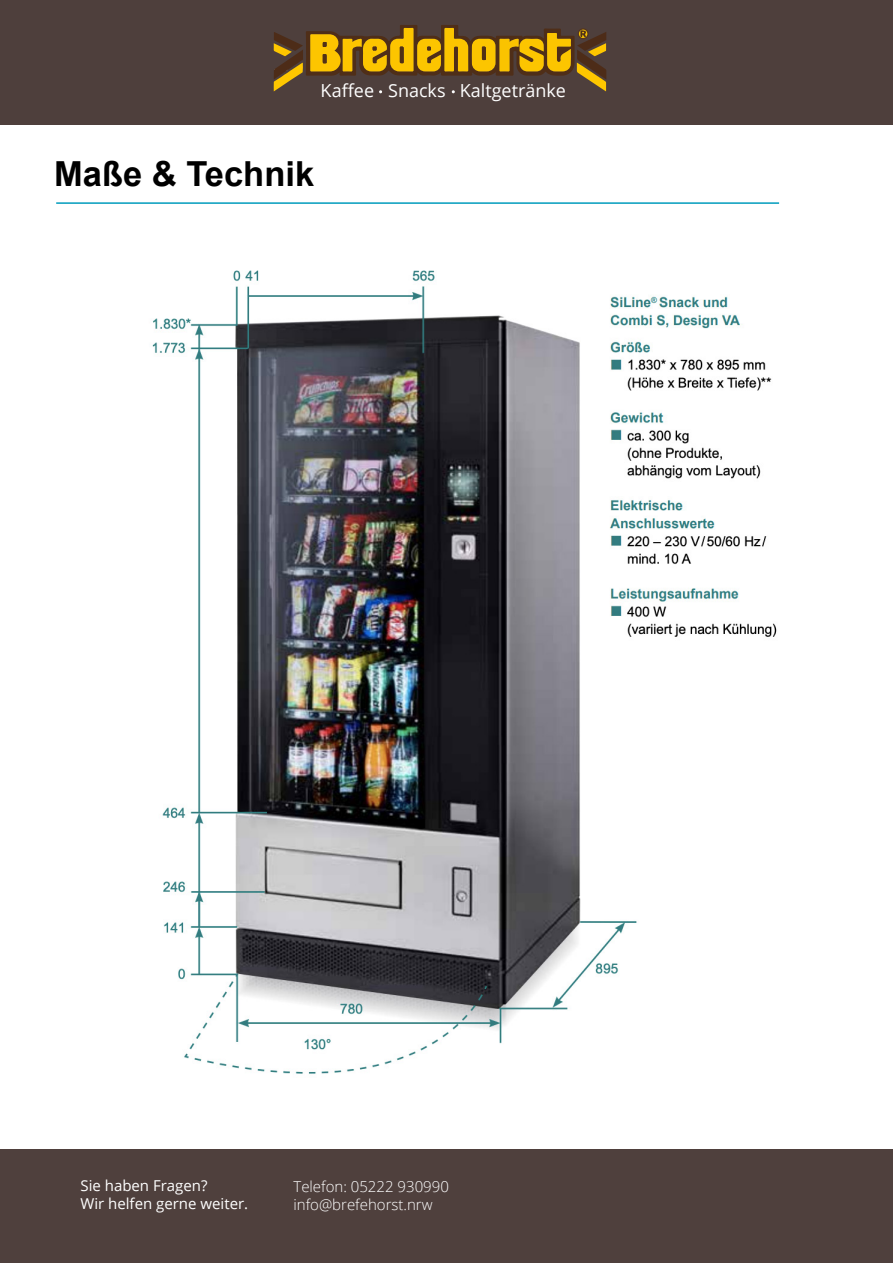
<style>
.page{position:relative;width:893px;height:1263px;background:#fff}
.page>*{position:absolute;margin:0;border:0;box-sizing:border-box;transform-origin:0 0}
.t1{font:700 34.5px "Arial";color:#000}
.t2{font:18px "Open Sans";color:#fff}
.t3{font:300 15px/18px "Open Sans";color:#fff}
.t4{font:15px/18px "Open Sans";color:#fff}
</style>
<div class="page">
<hr style="left:56px;top:202px;width:723px;height:2px;background:#009cbd">
<div style="left:0;top:1149px;width:893px;height:114px;background:#4f403d"></div>
<img style="left:152px;top:270px;width:625px;height:804px">
<div style="left:669px;top:690px;width:135px;height:416px;background:#fff"></div>
<div style="left:0;top:0;width:893px;height:125px;background:#4e3f3c"></div>
<svg style="left:274px;top:25px;width:332px;height:68px"></svg>
<p class="t2" style="left:321px;top:78px;width:247px">Kaffee Snacks Kaltgetränke</p>
<h1 class="t1" style="left:54px;top:151px;width:262px">Maße &amp; Technik</h1>
<p class="t4" style="left:80px;top:1176px;width:169px">Sie haben Fragen?<br>Wir helfen gerne weiter.</p>
<p class="t3" style="left:293px;top:1177px;width:157px">Telefon: 05222 930990 info@brefehorst.nrw</p>
</div>
